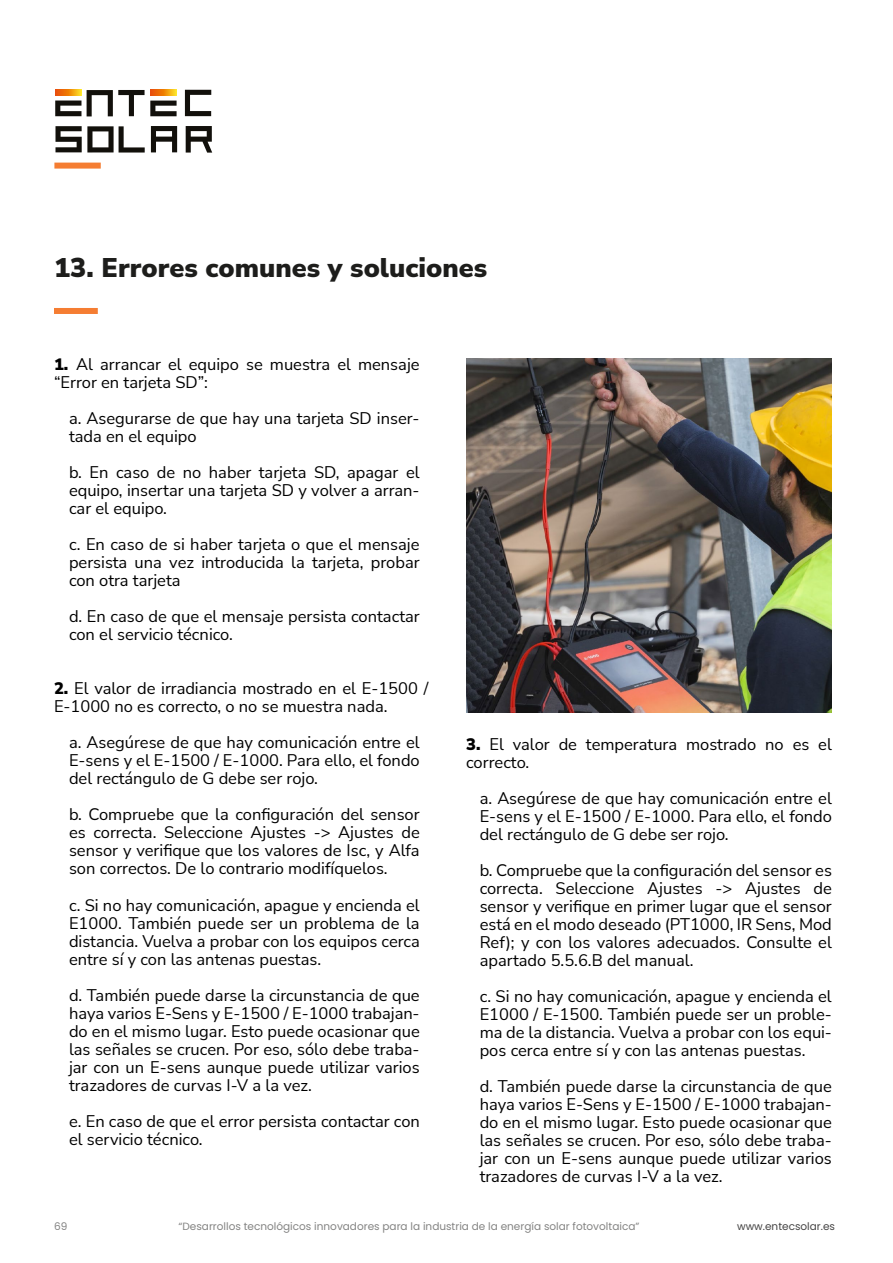
<style>
.page{position:relative;width:893px;height:1263px;background:#fff}
.page>*{position:absolute;margin:0;border:0;box-sizing:border-box;transform-origin:0 0}
.t1{font:900 27px "Nunito Sans";color:#1d1d1b}
.t2{font:16.5px/18px "Nunito Sans";color:#000;text-align:justify}
.t3{font:10.5px "Poppins";color:#838382}
.t4{font:10.5px "Poppins";color:#454444}
.s1{font-weight:900}
</style>
<div class="page">
<div style="left:54px;top:163px;width:47px;height:6px;background:#f57d32"></div>
<svg style="left:55px;top:90px;width:26px;height:5px"></svg>
<svg style="left:55px;top:101px;width:26px;height:15px"></svg>
<svg style="left:87px;top:90px;width:90px;height:26px"></svg>
<svg style="left:185px;top:90px;width:26px;height:26px"></svg>
<svg style="left:151px;top:126px;width:26px;height:26px"></svg>
<svg style="left:186px;top:126px;width:26px;height:27px"></svg>
<svg style="left:56px;top:126px;width:89px;height:27px"></svg>
<div style="left:54px;top:308px;width:44px;height:6px;background:#f57d32"></div>
<img style="left:466px;top:359px;width:366px;height:353px">
<h1 class="t1" style="left:54px;top:249px;width:435px">13. Errores comunes y soluciones</h1>
<p class="t2" style="left:54px;top:355px;width:367px"><span class="s1">1.</span> Al arrancar el equipo se muestra el mensaje “Error en tarjeta SD”:</p>
<p class="t2" style="left:69px;top:409px;width:352px">a. Asegurarse de que hay una tarjeta SD inser&shy;tada en el equipo</p>
<p class="t2" style="left:69px;top:463px;width:352px">b. En caso de no haber tarjeta SD, apagar el equipo, insertar una tarjeta SD y volver a arran&shy;car el equipo.</p>
<p class="t2" style="left:69px;top:535px;width:352px">c. En caso de si haber tarjeta o que el mensaje persista una vez introducida la tarjeta, probar con otra tarjeta</p>
<p class="t2" style="left:69px;top:607px;width:352px">d. En caso de que el mensaje persista contactar con el servicio técnico.</p>
<p class="t2" style="left:54px;top:679px;width:376px"><span class="s1">2.</span> El valor de irradiancia mostrado en el E-1500 /<br>E-1000 no es correcto, o no se muestra nada.</p>
<p class="t2" style="left:69px;top:733px;width:352px">a. Asegúrese de que hay comunicación entre el E-sens y el E-1500 / E-1000. Para ello, el fondo del rectángulo de G debe ser rojo.</p>
<p class="t2" style="left:69px;top:805px;width:352px">b. Compruebe que la configuración del sensor es correcta. Seleccione Ajustes -&gt; Ajustes de sensor y verifique que los valores de Isc, y Alfa son correctos. De lo contrario modifíquelos.</p>
<p class="t2" style="left:69px;top:895px;width:352px">c. Si no hay comunicación, apague y encienda el E1000. También puede ser un problema de la distancia. Vuelva a probar con los equipos cerca entre sí y con las antenas puestas.</p>
<p class="t2" style="left:69px;top:985px;width:352px">d. También puede darse la circunstancia de que haya varios E-Sens y E-1500 / E-1000 trabajan&shy;do en el mismo lugar. Esto puede ocasionar que las señales se crucen. Por eso, sólo debe traba&shy;jar con un E-sens aunque puede utilizar varios trazadores de curvas I-V a la vez.</p>
<p class="t2" style="left:69px;top:1111px;width:352px">e. En caso de que el error persista contactar con el servicio técnico.</p>
<p class="t2" style="left:466px;top:734px;width:367px"><span class="s1">3.</span> El valor de temperatura mostrado no es el correcto.</p>
<p class="t2" style="left:480px;top:788px;width:354px">a. Asegúrese de que hay comunicación entre el E-sens y el E-1500 / E-1000. Para ello, el fondo del rectángulo de G debe ser rojo.</p>
<p class="t2" style="left:480px;top:860px;width:354px">b. Compruebe que la configuración del sensor es correcta. Seleccione Ajustes -&gt; Ajustes de sensor y verifique en primer lugar que el sensor está en el modo deseado (PT1000, IR Sens, Mod Ref); y con los valores adecuados. Consulte el apartado 5.5.6.B del manual.</p>
<p class="t2" style="left:480px;top:986px;width:354px">c. Si no hay comunicación, apague y encienda el E1000 / E-1500. También puede ser un proble&shy;ma de la distancia. Vuelva a probar con los equi&shy;pos cerca entre sí y con las antenas puestas.</p>
<p class="t2" style="left:480px;top:1076px;width:354px">d. También puede darse la circunstancia de que haya varios E-Sens y E-1500 / E-1000 trabajan&shy;do en el mismo lugar. Esto puede ocasionar que las señales se crucen. Por eso, sólo debe traba&shy;jar con un E-sens aunque puede utilizar varios trazadores de curvas I-V a la vez.</p>
<p class="t3" style="left:54px;top:1221px;width:15px">69</p>
<p class="t3" style="left:178px;top:1221px;width:462px">“Desarrollos tecnológicos innovadores para la industria de la energía solar fotovoltaica”</p>
<p class="t4" style="left:737px;top:1221px;width:99px">www.entecsolar.es</p>
</div>
